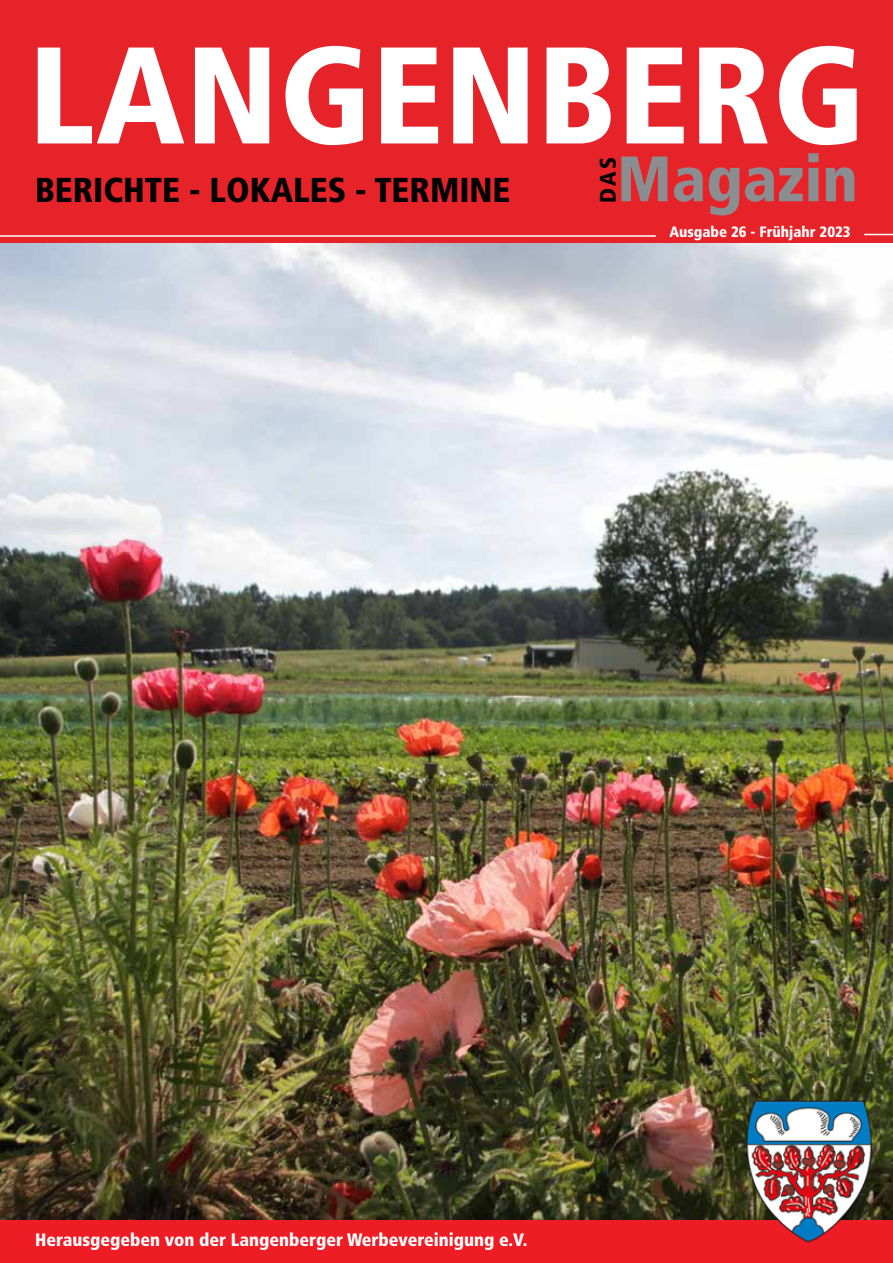
<style>
.page{position:relative;width:893px;height:1263px;background:#fff}
.page>*{position:absolute;margin:0;border:0;box-sizing:border-box;transform-origin:0 0}
.t1{font:900 condensed 137.4px "Frutiger";letter-spacing:.01em;color:#fff}
.t2{font:900 condensed 64.05px "Frutiger";color:#8c8d90}
.t3{font:900 condensed 34.5px "Frutiger";color:#000}
.t4{font:900 condensed 22.5px "Frutiger";color:#000}
.t5{font:900 condensed 18px "Frutiger";color:#fff}
.t6{font:900 condensed 15px "Frutiger";color:#fff}
</style>
<div class="page">
<img style="left:0;top:242px;width:893px;height:978px">
<div style="left:0;top:0;width:893px;height:242px;background:#e52329"></div>
<hr style="left:0;top:235px;width:656px;height:2px;background:#fff">
<svg style="left:864px;top:234px;width:29px;height:1px"></svg>
<div style="left:0;top:1220px;width:893px;height:43px;background:#ee1c25"></div>
<img style="left:744px;top:1092px;width:131px;height:151px">
<h1 class="t1" style="left:29px;top:13px;width:837px">LANGENBERG</h1>
<h3 class="t3" style="left:35px;top:169px;width:477px">BERICHTE - LOKALES - TERMINE</h3>
<p class="t4" style="left:595px;top:203px;width:48px;rotate:-90deg">DAS</p>
<h2 class="t2" style="left:617px;top:140px;width:242px">Magazin</h2>
<p class="t6" style="left:669px;top:223px;width:183px">Ausgabe 26 - Frühjahr 2023</p>
<p class="t5" style="left:35px;top:1228px;width:494px">Herausgegeben von der Langenberger Werbevereinigung e.V.</p>
</div>
